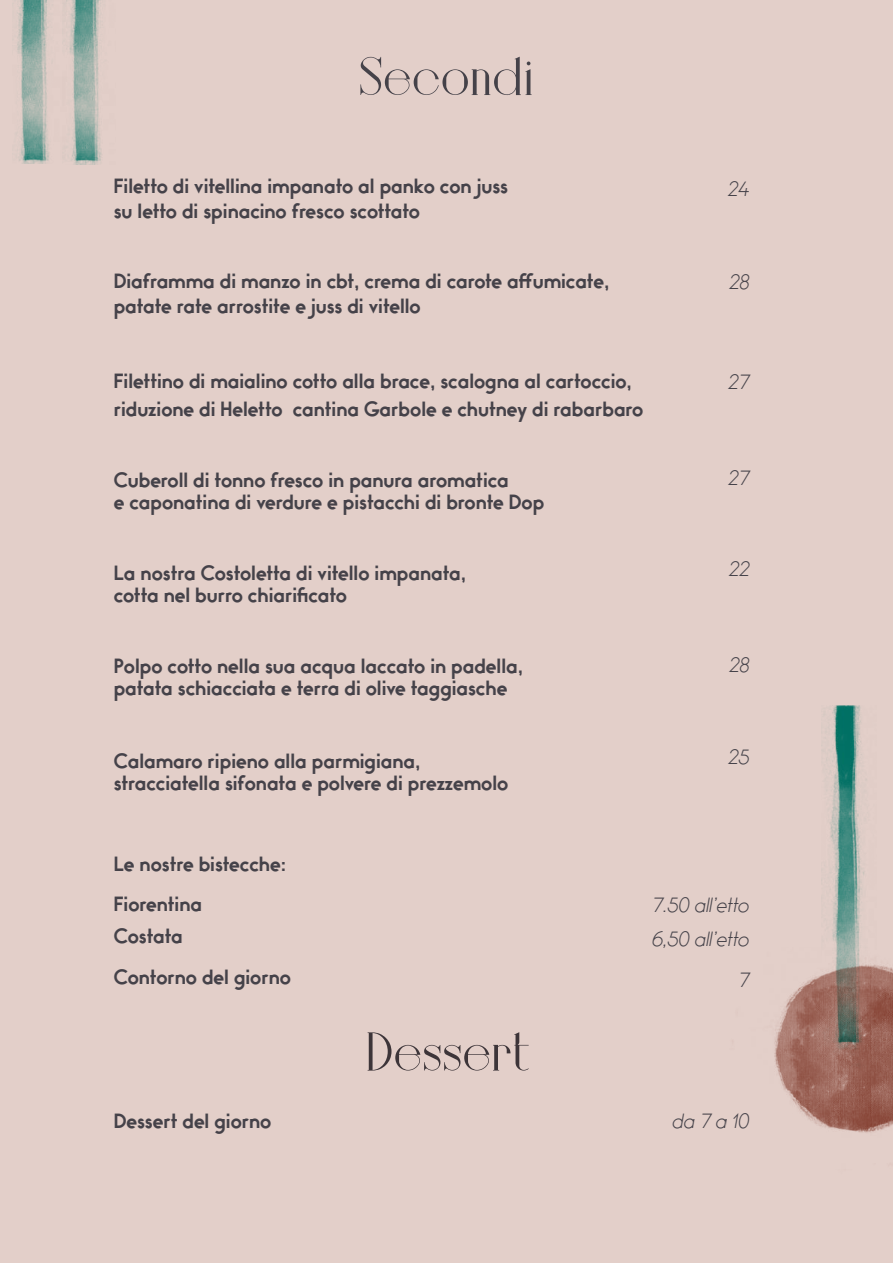
<style>
.page{position:relative;width:893px;height:1263px;background:#e3cfc9}
.page>*{position:absolute;margin:0;border:0;box-sizing:border-box;transform-origin:0 0}
.t1{font:700 52.5px "Bigilla";color:#454249}
.t2{font:700 18px/22.5px "Bambino";color:#454249}
.t3{font:italic 300 18px "Bambino";color:#454249}
</style>
<div class="page">
<img style="left:66px;top:0;width:36px;height:164px">
<img style="left:17px;top:0;width:49px;height:163px">
<img style="left:822px;top:706px;width:45px;height:241px">
<img style="left:774px;top:947px;width:119px;height:186px">
<h1 class="t1" style="left:359px;top:44px;width:177px">Secondi</h1>
<p class="t2" style="left:114px;top:175px;width:396px;line-height:24.6px">Filetto di vitellina impanato al panko con juss su letto di spinacino fresco scottato</p>
<p class="t2" style="left:114px;top:270px;width:497px;line-height:24.6px">Diaframma di manzo in cbt, crema di carote affumicate, patate rate arrostite e juss di vitello</p>
<p class="t2" style="left:114px;top:368px;width:531px;line-height:27.6px">Filettino di maialino cotto alla brace, scalogna al cartoccio, riduzione di Heletto cantina Garbole e chutney di rabarbaro</p>
<p class="t2" style="left:114px;top:469px;width:432px">Cuberoll di tonno fresco in panura aromatica<br>e caponatina di verdure e pistacchi di bronte Dop</p>
<p class="t2" style="left:114px;top:562px;width:354px">La nostra Costoletta di vitello impanata, cotta nel burro chiarificato</p>
<p class="t2" style="left:114px;top:655px;width:411px">Polpo cotto nella sua acqua laccato in padella, patata schiacciata e terra di olive taggiasche</p>
<p class="t2" style="left:114px;top:750px;width:396px">Calamaro ripieno alla parmigiana, stracciatella sifonata e polvere di prezzemolo</p>
<p class="t3" style="left:729px;top:179px;width:23px">24</p>
<p class="t3" style="left:731px;top:272px;width:22px">28</p>
<p class="t3" style="left:730px;top:372px;width:23px">27</p>
<p class="t3" style="left:730px;top:468px;width:23px">27</p>
<p class="t3" style="left:730px;top:559px;width:22px">22</p>
<p class="t3" style="left:731px;top:655px;width:22px">28</p>
<p class="t3" style="left:730px;top:747px;width:23px">25</p>
<p class="t2" style="left:114px;top:853px;width:174px">Le nostre bistecche:</p>
<p class="t2" style="left:114px;top:889px;width:90px;line-height:31.8px">Fiorentina<br>Costata</p>
<p class="t2" style="left:114px;top:966px;width:179px">Contorno del giorno</p>
<h1 class="t1" style="left:366px;top:1020px;width:165px">Dessert</h1>
<p class="t3" style="left:654px;top:895px;width:99px">7.50 all’etto</p>
<p class="t3" style="left:654px;top:929px;width:99px">6,50 all’etto</p>
<p class="t3" style="left:740px;top:970px;width:12px">7</p>
<p class="t2" style="left:114px;top:1110px;width:159px">Dessert del giorno</p>
<p class="t3" style="left:674px;top:1111px;width:78px">da 7 a 10</p>
</div>
